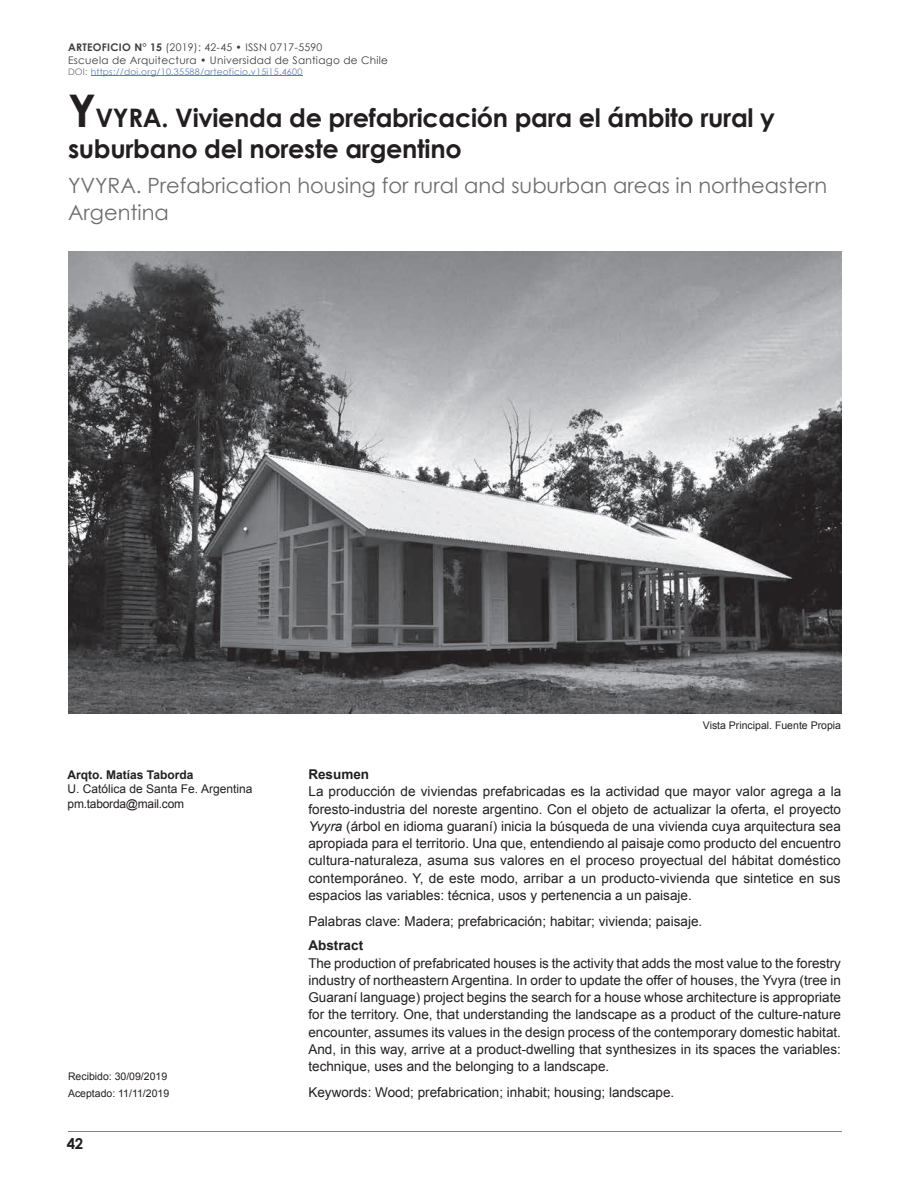
<style>
.page{position:relative;width:918px;height:1188px;background:#fff}
.page>*{position:absolute;margin:0;border:0;box-sizing:border-box;transform-origin:0 0}
.t1{font:700 25.5px/30.6px "Century Gothic";letter-spacing:-.01em;color:#231f20}
.t2{font:21px/27px "Century Gothic";color:#6c6d70}
.t3{font:700 15px "Century Gothic";color:#231f20}
.t4{font:13.5px/17.2px "Arial";color:#231f20;text-align:justify}
.t5{font:700 13.5px "Arial";color:#231f20}
.t6{font:12px/14.4px "Arial";color:#231f20}
.t7{font:700 12px "Arial";color:#231f20}
.t8{font:10.5px/12.6px "Century Gothic";letter-spacing:.025em;color:#3e3e3f}
.t9{font:10.5px/17.2px "Arial";color:#231f20}
.t10{font:9px "Century Gothic";letter-spacing:.025em;color:#607eb4}
.s1{font-weight:700}
.s2{color:#6c6d70}
.s3{font-size:45px}
.s4{font-style:italic}
</style>
<div class="page">
<hr style="left:68px;top:1132px;width:773px;height:1px;background:#808285">
<hr style="left:91px;top:75px;width:211px;height:1px;background:#607eb4">
<img style="left:68px;top:252px;width:773px;height:462px">
<p class="t8" style="left:68px;top:41px;width:322px"><span class="s1">ARTEOFICIO N° 15</span> (2019): 42-45 • ISSN 0717-5590<br>Escuela de Arquitectura • Universidad de Santiago de Chile</p>
<p class="t10" style="left:68px;top:65px;width:236px"><span class="s2">DOI:</span> https://doi.org/10.35588/arteoficio.v15i15.4600</p>
<h1 class="t1" style="left:68px;top:102px;width:708px"><span class="s3">Y</span>VYRA. Vivienda de prefabricación para el ámbito rural y suburbano del noreste argentino</h1>
<h2 class="t2" style="left:68px;top:172px;width:761px">YVYRA. Prefabrication housing for rural and suburban areas in northeastern<br>Argentina</h2>
<p class="t7" style="left:68px;top:767px;width:127px">Arqto. Matías Taborda</p>
<p class="t6" style="left:68px;top:782px;width:186px">U. Católica de Santa Fe. Argentina pm.taborda@mail.com</p>
<p class="t9" style="left:68px;top:1067px;width:103px">Recibido: 30/09/2019<br>Aceptado: 11/11/2019</p>
<p class="t3" style="left:67px;top:1133px;width:18px">42</p>
<p class="t9" style="left:703px;top:717px;width:140px">Vista Principal. Fuente Propia</p>
<p class="t5" style="left:308px;top:765px;width:62px">Resumen</p>
<p class="t4" style="left:308px;top:783px;width:534px">La producción de viviendas prefabricadas es la actividad que mayor valor agrega a la foresto-industria del noreste argentino. Con el objeto de actualizar la oferta, el proyecto <span class="s4">Yvyra</span> (árbol en idioma guaraní) inicia la búsqueda de una vivienda cuya arquitectura sea apropiada para el territorio. Una que, entendiendo al paisaje como producto del encuentro cultura-naturaleza, asuma sus valores en el proceso proyectual del hábitat doméstico contemporáneo. Y, de este modo, arribar a un producto-vivienda que sintetice en sus espacios las variables: técnica, usos y pertenencia a un paisaje.</p>
<p class="t4" style="left:308px;top:912px;width:395px">Palabras clave: Madera; prefabricación; habitar; vivienda; paisaje.</p>
<p class="t5" style="left:308px;top:937px;width:56px">Abstract</p>
<p class="t4" style="left:308px;top:954px;width:534px">The production of prefabricated houses is the activity that adds the most value to the forestry industry of northeastern Argentina. In order to update the offer of houses, the Yvyra (tree in Guaraní language) project begins the search for a house whose architecture is appropriate for the territory. One, that understanding the landscape as a product of the culture-nature encounter, assumes its values in the design process of the contemporary domestic habitat.<br>And, in this way, arrive at a product-dwelling that synthesizes in its spaces the variables: technique, uses and the belonging to a landscape.</p>
<p class="t4" style="left:308px;top:1084px;width:367px">Keywords: Wood; prefabrication; inhabit; housing; landscape.</p>
</div>
